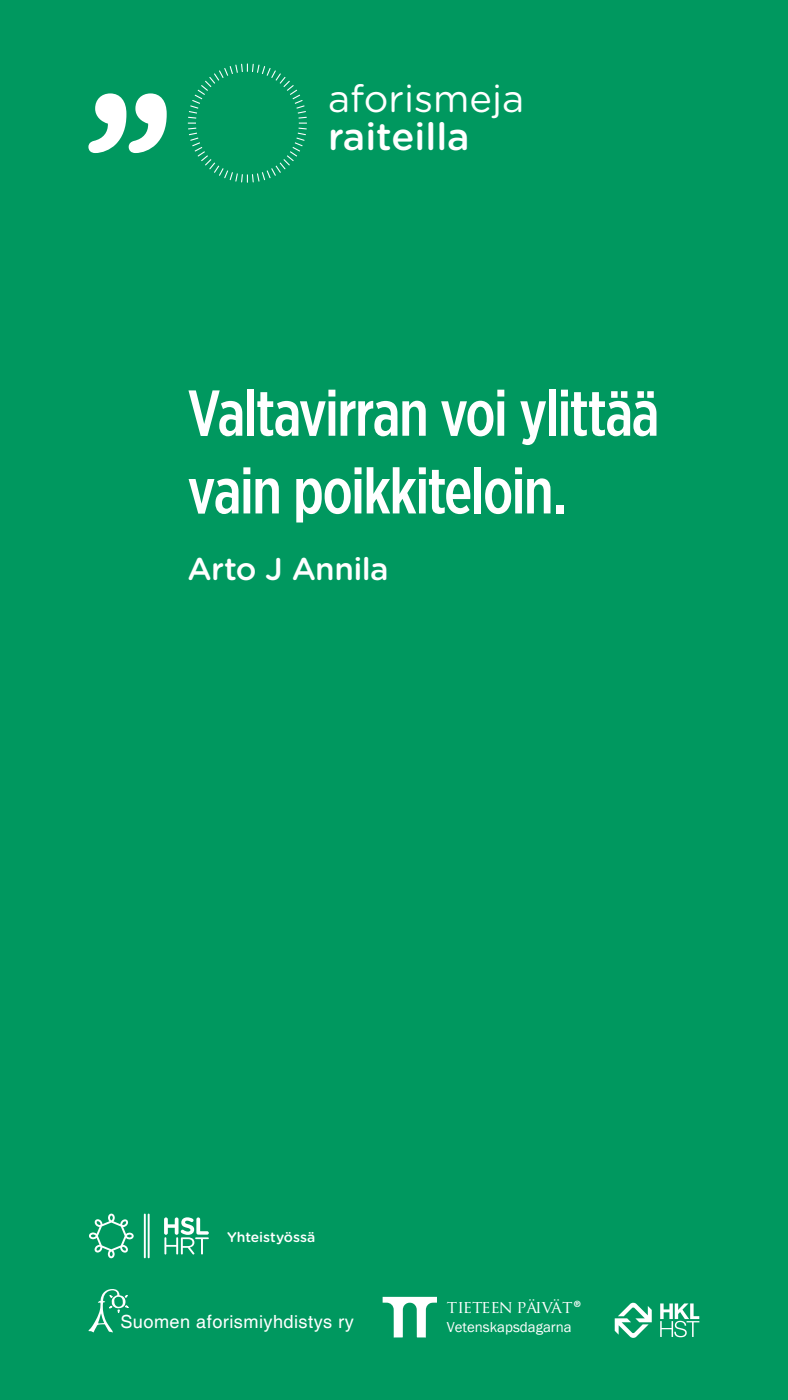
<style>
.page{position:relative;width:788px;height:1400px;background:#00985f}
.page>*{position:absolute;margin:0;border:0;box-sizing:border-box;transform-origin:0 0}
.t1{font:500 64.75px/77.7px "Gotham X Narrow";letter-spacing:-.025em;color:#fff}
.t2{font:38.24px "Gotham Rounded";color:#fff}
.t3{font:500 38.24px "Gotham Rounded";color:#fff}
.t4{font:500 31.5px "Gotham Rounded";letter-spacing:-.02em;color:#fff}
.t5{font:18.2px "Helvetica";letter-spacing:.025em;color:#fff}
.t6{font:17.24px "Trajan Pro";color:#fff}
.t7{font:14.88px "Franklin Gothic";color:#fff}
.t8{font:500 14px "Gotham Rounded";color:#fff}
.t9{font:700 8.92px "Frutiger LT Std";color:#fff}
</style>
<div class="page">
<svg style="left:382px;top:1297px;width:55px;height:41px"></svg>
<svg style="left:164px;top:1217px;width:45px;height:38px"></svg>
<svg style="left:89px;top:1214px;width:45px;height:44px"></svg>
<hr style="left:144px;top:1214px;width:2px;height:44px;background:#fff">
<hr style="left:148px;top:1214px;width:2px;height:44px;background:#fff">
<svg style="left:188px;top:64px;width:119px;height:119px"></svg>
<svg style="left:88px;top:93px;width:79px;height:60px"></svg>
<svg style="left:88px;top:1289px;width:40px;height:44px"></svg>
<svg style="left:614px;top:1302px;width:37px;height:36px"></svg>
<svg style="left:660px;top:1303px;width:39px;height:34px"></svg>
<p class="t2" style="left:328px;top:72px;width:198px">aforismeja</p>
<p class="t3" style="left:328px;top:110px;width:143px">raiteilla</p>
<p class="t1" style="left:187px;top:373px;width:473px">Valtavirran voi ylittää vain poikkiteloin.</p>
<p class="t4" style="left:187px;top:547px;width:203px">Arto J Annila</p>
<p class="t8" style="left:227px;top:1227px;width:90px">Yhteistyössä</p>
<p class="t5" style="left:120px;top:1311px;width:235px">Suomen aforismiyhdistys ry</p>
<p class="t6" style="left:447px;top:1296px;width:127px">TIETEEN PÄIVÄT</p>
<p class="t7" style="left:447px;top:1317px;width:126px">Vetenskapsdagarna</p>
<p class="t9" style="left:573px;top:1298px;width:9px">®</p>
</div>
